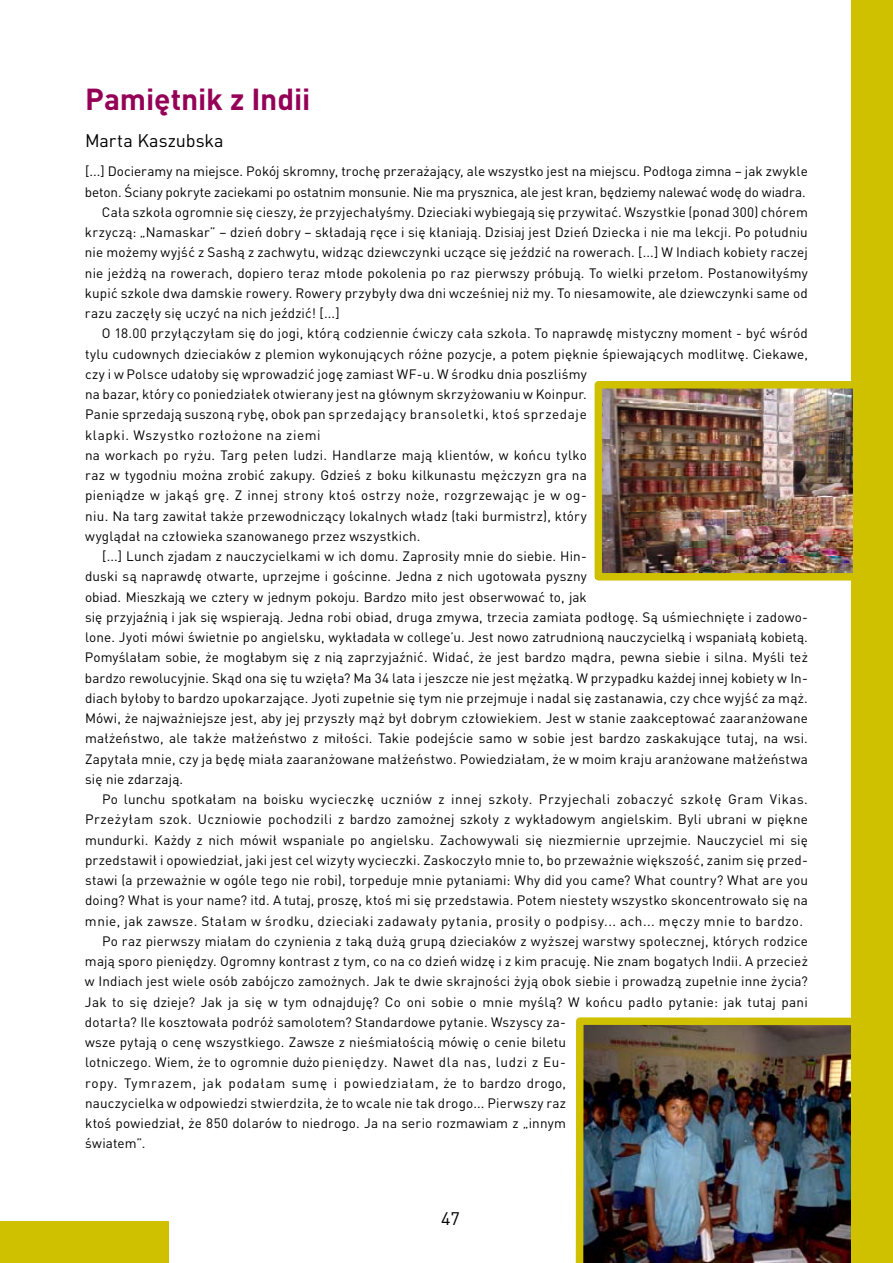
<style>
.page{position:relative;width:893px;height:1263px;background:#fff}
.page>*{position:absolute;margin:0;border:0;box-sizing:border-box;transform-origin:0 0}
.t1{font:700 30px "DIN Pl";letter-spacing:-.005em;color:#950057}
.t2{font:18px "DIN Pl";color:#000}
.t3{font:13.5px "DIN Pl";letter-spacing:.015em;color:#000}
.t4{font:13.5px "DIN Pl";letter-spacing:-.01em;color:#000}
.t5{font:13.5px "DIN Pl";letter-spacing:.045em;color:#000}
.t6{font:13.5px "DIN Pl";letter-spacing:.04em;color:#000}
.t7{font:13.5px "DIN Pl";letter-spacing:.05em;color:#000}
</style>
<div class="page">
<div style="left:852px;top:0;width:41px;height:1263px;background:#cfc000"></div>
<img style="left:604px;top:390px;width:248px;height:181px">
<div style="left:595px;top:381px;width:279px;height:199px;border:8px solid #cfc000"></div>
<div style="left:0;top:1221px;width:169px;height:41px;background:#cfc000"></div>
<img style="left:575px;top:1014px;width:277px;height:249px">
<h1 class="t1" style="left:85px;top:80px;width:227px">Pamiętnik z Indii</h1>
<h2 class="t2" style="left:85px;top:130px;width:140px">Marta Kaszubska</h2>
<p class="t3" style="left:85px;top:163px;width:724px">[...] Docieramy na miejsce. Pokój skromny, trochę przerażający, ale wszystko jest na miejscu. Podłoga zimna – jak zwykle</p>
<p class="t4" style="left:85px;top:183px;width:722px">beton. Ściany pokryte zaciekami po ostatnim monsunie. Nie ma prysznica, ale jest kran, będziemy nalewać wodę do wiadra.</p>
<p class="t3" style="left:102px;top:203px;width:707px">Cała szkoła ogromnie się cieszy, że przyjechałyśmy. Dzieciaki wybiegają się przywitać. Wszystkie (ponad 300) chórem</p>
<p class="t3" style="left:85px;top:224px;width:724px">krzyczą: „Namaskar” – dzień dobry – składają ręce i się kłaniają. Dzisiaj jest Dzień Dziecka i nie ma lekcji. Po południu</p>
<p class="t3" style="left:85px;top:244px;width:724px">nie możemy wyjść z Sashą z zachwytu, widząc dziewczynki uczące się jeździć na rowerach. [...] W Indiach kobiety raczej</p>
<p class="t3" style="left:85px;top:264px;width:724px">nie jeżdżą na rowerach, dopiero teraz młode pokolenia po raz pierwszy próbują. To wielki przełom. Postanowiłyśmy</p>
<p class="t3" style="left:85px;top:284px;width:724px">kupić szkole dwa damskie rowery. Rowery przybyły dwa dni wcześniej niż my. To niesamowite, ale dziewczynki same od</p>
<p class="t3" style="left:85px;top:305px;width:256px">razu zaczęły się uczyć na nich jeździć! [...]</p>
<p class="t3" style="left:102px;top:325px;width:707px">O 18.00 przyłączyłam się do jogi, którą codziennie ćwiczy cała szkoła. To naprawdę mistyczny moment - być wśród</p>
<p class="t3" style="left:85px;top:345px;width:724px">tylu cudownych dzieciaków z plemion wykonujących różne pozycje, a potem pięknie śpiewających modlitwę. Ciekawe,</p>
<p class="t3" style="left:85px;top:365px;width:503px">czy i w Polsce udałoby się wprowadzić jogę zamiast WF-u. W środku dnia poszliśmy</p>
<p class="t3" style="left:85px;top:386px;width:503px">na bazar, który co poniedziałek otwierany jest na głównym skrzyżowaniu w Koinpur.</p>
<p class="t5" style="left:85px;top:406px;width:503px">Panie sprzedają suszoną rybę, obok pan sprzedający bransoletki, ktoś sprzedaje</p>
<p class="t5" style="left:85px;top:426px;width:237px">klapki. Wszystko rozłożone na ziemi</p>
<p class="t3" style="left:85px;top:446px;width:503px">na workach po ryżu. Targ pełen ludzi. Handlarze mają klientów, w końcu tylko</p>
<p class="t3" style="left:85px;top:467px;width:503px">raz w tygodniu można zrobić zakupy. Gdzieś z boku kilkunastu mężczyzn gra na</p>
<p class="t3" style="left:85px;top:487px;width:503px">pieniądze w jakąś grę. Z innej strony ktoś ostrzy noże, rozgrzewając je w og-</p>
<p class="t3" style="left:85px;top:507px;width:503px">niu. Na targ zawitał także przewodniczący lokalnych władz (taki burmistrz), który</p>
<p class="t3" style="left:85px;top:527px;width:337px">wyglądał na człowieka szanowanego przez wszystkich.</p>
<p class="t3" style="left:102px;top:548px;width:486px">[...] Lunch zjadam z nauczycielkami w ich domu. Zaprosiły mnie do siebie. Hin-</p>
<p class="t3" style="left:85px;top:568px;width:503px">duski są naprawdę otwarte, uprzejme i gościnne. Jedna z nich ugotowała pyszny</p>
<p class="t3" style="left:85px;top:588px;width:503px">obiad. Mieszkają we cztery w jednym pokoju. Bardzo miło jest obserwować to, jak</p>
<p class="t3" style="left:85px;top:608px;width:724px">się przyjaźnią i jak się wspierają. Jedna robi obiad, druga zmywa, trzecia zamiata podłogę. Są uśmiechnięte i zadowo-</p>
<p class="t3" style="left:85px;top:629px;width:724px">lone. Jyoti mówi świetnie po angielsku, wykładała w college’u. Jest nowo zatrudnioną nauczycielką i wspaniałą kobietą.</p>
<p class="t3" style="left:85px;top:649px;width:724px">Pomyślałam sobie, że mogłabym się z nią zaprzyjaźnić. Widać, że jest bardzo mądra, pewna siebie i silna. Myśli też</p>
<p class="t3" style="left:85px;top:669px;width:724px">bardzo rewolucyjnie. Skąd ona się tu wzięła? Ma 34 lata i jeszcze nie jest mężatką. W przypadku każdej innej kobiety w In-</p>
<p class="t3" style="left:85px;top:689px;width:724px">diach byłoby to bardzo upokarzające. Jyoti zupełnie się tym nie przejmuje i nadal się zastanawia, czy chce wyjść za mąż.</p>
<p class="t3" style="left:85px;top:710px;width:724px">Mówi, że najważniejsze jest, aby jej przyszły mąż był dobrym człowiekiem. Jest w stanie zaakceptować zaaranżowane</p>
<p class="t3" style="left:85px;top:730px;width:724px">małżeństwo, ale także małżeństwo z miłości. Takie podejście samo w sobie jest bardzo zaskakujące tutaj, na wsi.</p>
<p class="t3" style="left:85px;top:750px;width:724px">Zapytała mnie, czy ja będę miała zaaranżowane małżeństwo. Powiedziałam, że w moim kraju aranżowane małżeństwa</p>
<p class="t3" style="left:85px;top:770px;width:100px">się nie zdarzają.</p>
<p class="t3" style="left:102px;top:791px;width:707px">Po lunchu spotkałam na boisku wycieczkę uczniów z innej szkoły. Przyjechali zobaczyć szkołę Gram Vikas.</p>
<p class="t3" style="left:85px;top:811px;width:724px">Przeżyłam szok. Uczniowie pochodzili z bardzo zamożnej szkoły z wykładowym angielskim. Byli ubrani w piękne</p>
<p class="t3" style="left:85px;top:831px;width:724px">mundurki. Każdy z nich mówił wspaniale po angielsku. Zachowywali się niezmiernie uprzejmie. Nauczyciel mi się</p>
<p class="t3" style="left:85px;top:851px;width:724px">przedstawił i opowiedział, jaki jest cel wizyty wycieczki. Zaskoczyło mnie to, bo przeważnie większość, zanim się przed-</p>
<p class="t3" style="left:85px;top:872px;width:724px">stawi (a przeważnie w ogóle tego nie robi), torpeduje mnie pytaniami: Why did you came? What country? What are you</p>
<p class="t3" style="left:85px;top:892px;width:724px">doing? What is your name? itd. A tutaj, proszę, ktoś mi się przedstawia. Potem niestety wszystko skoncentrowało się na</p>
<p class="t6" style="left:85px;top:912px;width:720px">mnie, jak zawsze. Stałam w środku, dzieciaki zadawały pytania, prosiły o podpisy... ach... męczy mnie to bardzo.</p>
<p class="t3" style="left:102px;top:932px;width:707px">Po raz pierwszy miałam do czynienia z taką dużą grupą dzieciaków z wyższej warstwy społecznej, których rodzice</p>
<p class="t3" style="left:85px;top:953px;width:724px">mają sporo pieniędzy. Ogromny kontrast z tym, co na co dzień widzę i z kim pracuję. Nie znam bogatych Indii. A przecież</p>
<p class="t3" style="left:85px;top:973px;width:724px">w Indiach jest wiele osób zabójczo zamożnych. Jak te dwie skrajności żyją obok siebie i prowadzą zupełnie inne życia?</p>
<p class="t3" style="left:85px;top:993px;width:724px">Jak to się dzieje? Jak ja się w tym odnajduję? Co oni sobie o mnie myślą? W końcu padło pytanie: jak tutaj pani</p>
<p class="t3" style="left:85px;top:1013px;width:482px">dotarła? Ile kosztowała podróż samolotem? Standardowe pytanie. Wszyscy za-</p>
<p class="t3" style="left:85px;top:1034px;width:482px">wsze pytają o cenę wszystkiego. Zawsze z nieśmiałością mówię o cenie biletu</p>
<p class="t3" style="left:85px;top:1054px;width:482px">lotniczego. Wiem, że to ogromnie dużo pieniędzy. Nawet dla nas, ludzi z Eu-</p>
<p class="t7" style="left:85px;top:1074px;width:482px">ropy. Tymrazem, jak podałam sumę i powiedziałam, że to bardzo drogo,</p>
<p class="t3" style="left:85px;top:1094px;width:482px">nauczycielka w odpowiedzi stwierdziła, że to wcale nie tak drogo... Pierwszy raz</p>
<p class="t3" style="left:85px;top:1115px;width:482px">ktoś powiedział, że 850 dolarów to niedrogo. Ja na serio rozmawiam z „innym</p>
<p class="t3" style="left:85px;top:1135px;width:62px">światem”.</p>
<h2 class="t2" style="left:441px;top:1207px;width:10px">47</h2>
</div>
